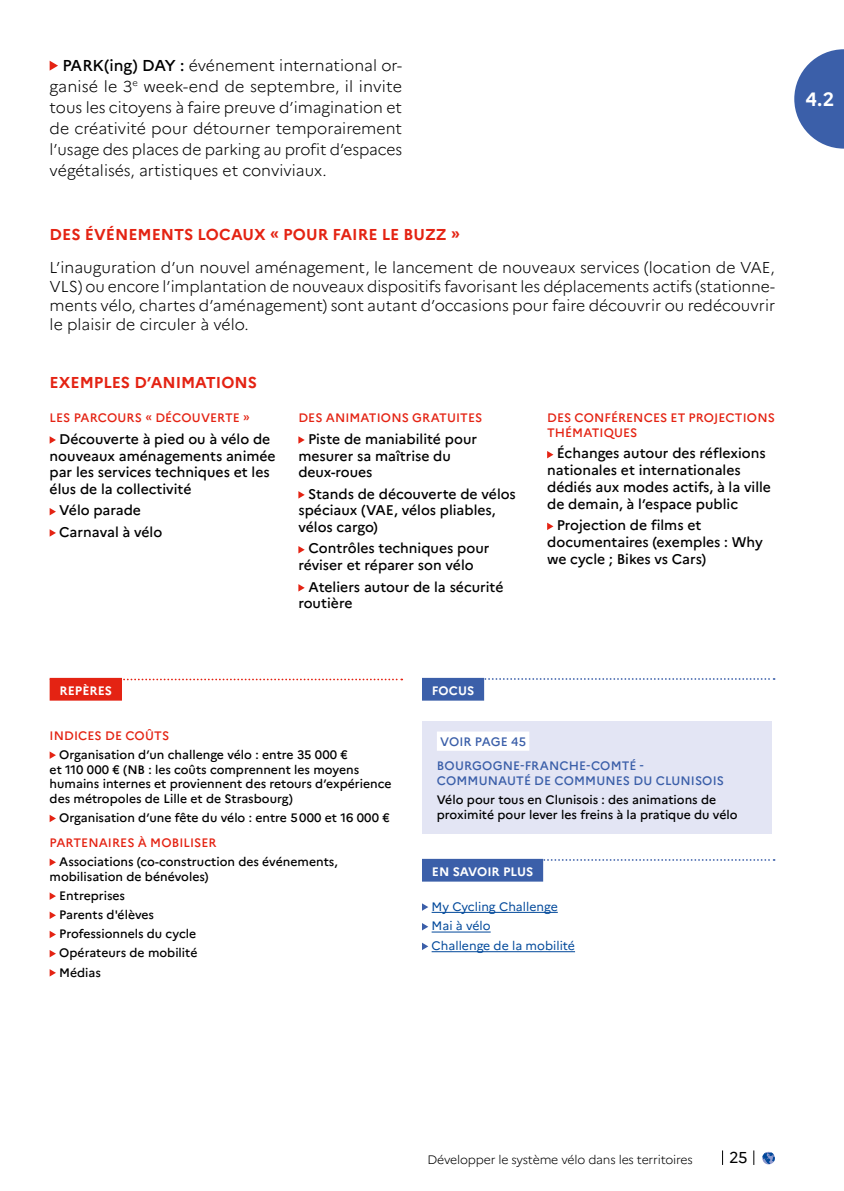
<style>
.page{position:relative;width:844px;height:1191px;background:#fff}
.page>*{position:absolute;margin:0;border:0;box-sizing:border-box;transform-origin:0 0}
.theme_2{font:700 19.25px "Marianne";color:#fff}
.Texte_courant_justif{font:300 15.75px/21px "Marianne";color:#000;text-align:justify}
.Sous_titre_rouge{font:700 15.75px "Marianne";letter-spacing:-.005em;color:#e42313}
.t1{font:15.75px "Marianne";color:#000}
.texte_reperes{font:500 14px/16.8px "Marianne";color:#000}
.texte_reperes-2{font:500 12.25px/14.7px "Marianne";color:#000}
.titre_rouge_repère{font:500 12.25px/14.7px "Marianne";letter-spacing:.005em;color:#e42313}
.lieu_focus{font:500 12.25px/14.7px "Marianne";letter-spacing:.005em;color:#3b5fa9}
.Texte_courant_7pt{font:12.25px "Marianne";color:#00489a}
.t2{font:300 12.25px "Marianne";letter-spacing:-.015em;color:#000}
.en_savoir_plus{font:700 12.25px "Marianne";color:#fff}
.renvoi_page{font:500 12.25px "Marianne";letter-spacing:.005em;color:#3b5fa9}
.reperes{font:700 12.25px "Marianne";color:#fff}
.s1{font-weight:500}
</style>
<div class="page">
<svg style="left:762px;top:1151px;width:12px;height:13px"></svg>
<svg style="left:753px;top:1150px;width:1px;height:15px"></svg>
<svg style="left:722px;top:1150px;width:1px;height:15px"></svg>
<svg style="left:50px;top:61px;width:8px;height:10px"></svg>
<svg style="left:123px;top:678px;width:279px;height:2px"></svg>
<div style="left:50px;top:678px;width:72px;height:22px;background:#e42313"></div>
<svg style="left:50px;top:751px;width:6px;height:8px"></svg>
<svg style="left:50px;top:815px;width:6px;height:7px"></svg>
<svg style="left:50px;top:858px;width:6px;height:8px"></svg>
<svg style="left:50px;top:892px;width:6px;height:8px"></svg>
<svg style="left:50px;top:912px;width:6px;height:7px"></svg>
<svg style="left:50px;top:931px;width:6px;height:7px"></svg>
<svg style="left:50px;top:950px;width:6px;height:7px"></svg>
<svg style="left:50px;top:969px;width:6px;height:7px"></svg>
<svg style="left:484px;top:678px;width:290px;height:2px"></svg>
<div style="left:422px;top:678px;width:62px;height:22px;background:#3b5fa9"></div>
<svg style="left:543px;top:859px;width:231px;height:2px"></svg>
<div style="left:422px;top:859px;width:121px;height:22px;background:#3b5fa9"></div>
<hr style="left:431px;top:912px;width:126px;height:1px;background:#00489a">
<hr style="left:431px;top:931px;width:59px;height:1px;background:#00489a">
<hr style="left:431px;top:951px;width:144px;height:1px;background:#00489a">
<div style="left:422px;top:721px;width:349px;height:112px;background:#e3e5f4"></div>
<div style="left:437px;top:731px;width:92px;height:20px;background:#fff"></div>
<svg style="left:422px;top:903px;width:6px;height:7px"></svg>
<svg style="left:422px;top:923px;width:6px;height:7px"></svg>
<svg style="left:422px;top:942px;width:6px;height:8px"></svg>
<svg style="left:50px;top:436px;width:6px;height:8px"></svg>
<svg style="left:50px;top:508px;width:6px;height:7px"></svg>
<svg style="left:50px;top:529px;width:6px;height:7px"></svg>
<svg style="left:298px;top:436px;width:6px;height:8px"></svg>
<svg style="left:298px;top:491px;width:6px;height:7px"></svg>
<svg style="left:298px;top:546px;width:6px;height:7px"></svg>
<svg style="left:298px;top:584px;width:6px;height:7px"></svg>
<svg style="left:547px;top:451px;width:6px;height:7px"></svg>
<svg style="left:547px;top:522px;width:6px;height:8px"></svg>
<svg style="left:794px;top:49px;width:49px;height:100px"></svg>
<p class="Texte_courant_justif" style="left:50px;top:54px;width:354px;text-indent:13px"><span class="s1">PARK(ing) DAY :</span> événement international or&shy;ganisé le 3<sup>e</sup> week-end de septembre, il invite tous les citoyens à faire preuve d’imagination et de créativité pour détourner temporairement l’usage des places de parking au profit d’espaces végétalisés, artistiques et conviviaux.</p>
<p class="Sous_titre_rouge" style="left:50px;top:224px;width:412px">DES ÉVÉNEMENTS LOCAUX « POUR FAIRE LE BUZZ »</p>
<p class="Texte_courant_justif" style="left:50px;top:258px;width:726px;line-height:18.9px">L’inauguration d’un nouvel aménagement, le lancement de nouveaux services (location de VAE, VLS) ou encore l’implantation de nouveaux dispositifs favorisant les déplacements actifs (stationne&shy;ments vélo, chartes d’aménagement) sont autant d’occasions pour faire découvrir ou redécouvrir le plaisir de circuler à vélo.</p>
<p class="Sous_titre_rouge" style="left:50px;top:373px;width:209px">EXEMPLES D’ANIMATIONS</p>
<p class="titre_rouge_repère" style="left:50px;top:411px;width:202px">LES PARCOURS « DÉCOUVERTE »</p>
<p class="texte_reperes" style="left:50px;top:430px;width:227px;text-indent:10px">Découverte à pied ou à vélo de nouveaux aménagements animée par les services techniques et les élus de la collectivité</p>
<p class="texte_reperes" style="left:59px;top:502px;width:83px">Vélo parade</p>
<p class="texte_reperes" style="left:59px;top:523px;width:104px">Carnaval à vélo</p>
<p class="titre_rouge_repère" style="left:298px;top:411px;width:185px">DES ANIMATIONS GRATUITES</p>
<p class="texte_reperes" style="left:298px;top:430px;width:180px;text-indent:10px">Piste de maniabilité pour mesurer sa maîtrise du deux-roues</p>
<p class="texte_reperes" style="left:298px;top:485px;width:219px;text-indent:10px">Stands de découverte de vélos spéciaux (VAE, vélos pliables, vélos cargo)</p>
<p class="texte_reperes" style="left:298px;top:540px;width:192px;text-indent:10px">Contrôles techniques pour réviser et réparer son vélo</p>
<p class="texte_reperes" style="left:298px;top:578px;width:207px;text-indent:10px">Ateliers autour de la sécurité routière</p>
<p class="titre_rouge_repère" style="left:547px;top:411px;width:229px">DES CONFÉRENCES ET PROJECTIONS<br>THÉMATIQUES</p>
<p class="texte_reperes" style="left:547px;top:445px;width:225px;text-indent:10px">Échanges autour des réflexions nationales et internationales dédiés aux modes actifs, à la ville de demain, à l’espace public</p>
<p class="texte_reperes" style="left:547px;top:516px;width:217px;text-indent:10px">Projection de films et documentaires (exemples : Why we cycle ; Bikes vs Cars)</p>
<p class="reperes" style="left:60px;top:683px;width:54px">REPÈRES</p>
<p class="titre_rouge_repère" style="left:50px;top:728px;width:121px">INDICES DE COÛTS</p>
<p class="texte_reperes-2" style="left:50px;top:747px;width:343px;text-indent:10px">Organisation d’un challenge vélo : entre 35 000 €<br>et 110 000 € (NB : les coûts comprennent les moyens humains internes et proviennent des retours d’expérience des métropoles de Lille et de Strasbourg)</p>
<p class="texte_reperes-2" style="left:59px;top:810px;width:332px">Organisation d’une fête du vélo : entre 5000 et 16 000 €</p>
<p class="titre_rouge_repère" style="left:50px;top:835px;width:168px">PARTENAIRES À MOBILISER</p>
<p class="texte_reperes-2" style="left:50px;top:854px;width:289px;text-indent:10px">Associations (co-construction des événements, mobilisation de bénévoles)</p>
<p class="texte_reperes-2" style="left:59px;top:888px;width:67px">Entreprises</p>
<p class="texte_reperes-2" style="left:59px;top:907px;width:96px">Parents d'élèves</p>
<p class="texte_reperes-2" style="left:59px;top:926px;width:138px">Professionnels du cycle</p>
<p class="texte_reperes-2" style="left:59px;top:945px;width:140px">Opérateurs de mobilité</p>
<p class="texte_reperes-2" style="left:59px;top:964px;width:43px">Médias</p>
<p class="en_savoir_plus" style="left:432px;top:683px;width:44px">FOCUS</p>
<p class="renvoi_page" style="left:440px;top:734px;width:87px">VOIR PAGE 45</p>
<p class="lieu_focus" style="left:437px;top:758px;width:288px">BOURGOGNE-FRANCHE-COMTÉ -<br>COMMUNAUTÉ DE COMMUNES DU CLUNISOIS</p>
<p class="texte_reperes-2" style="left:437px;top:792px;width:302px">Vélo pour tous en Clunisois : des animations de proximité pour lever les freins à la pratique du vélo</p>
<p class="en_savoir_plus" style="left:432px;top:864px;width:103px">EN SAVOIR PLUS</p>
<p class="Texte_courant_7pt" style="left:431px;top:899px;width:128px">My Cycling Challenge</p>
<p class="Texte_courant_7pt" style="left:431px;top:918px;width:61px">Mai à vélo</p>
<p class="Texte_courant_7pt" style="left:431px;top:938px;width:145px">Challenge de la mobilité</p>
<p class="theme_2" style="left:805px;top:88px;width:30px">4.2</p>
<p class="t2" style="left:427px;top:1151px;width:267px">Développer le système vélo dans les territoires</p>
<p class="t1" style="left:728px;top:1147px;width:20px">25</p>
</div>
